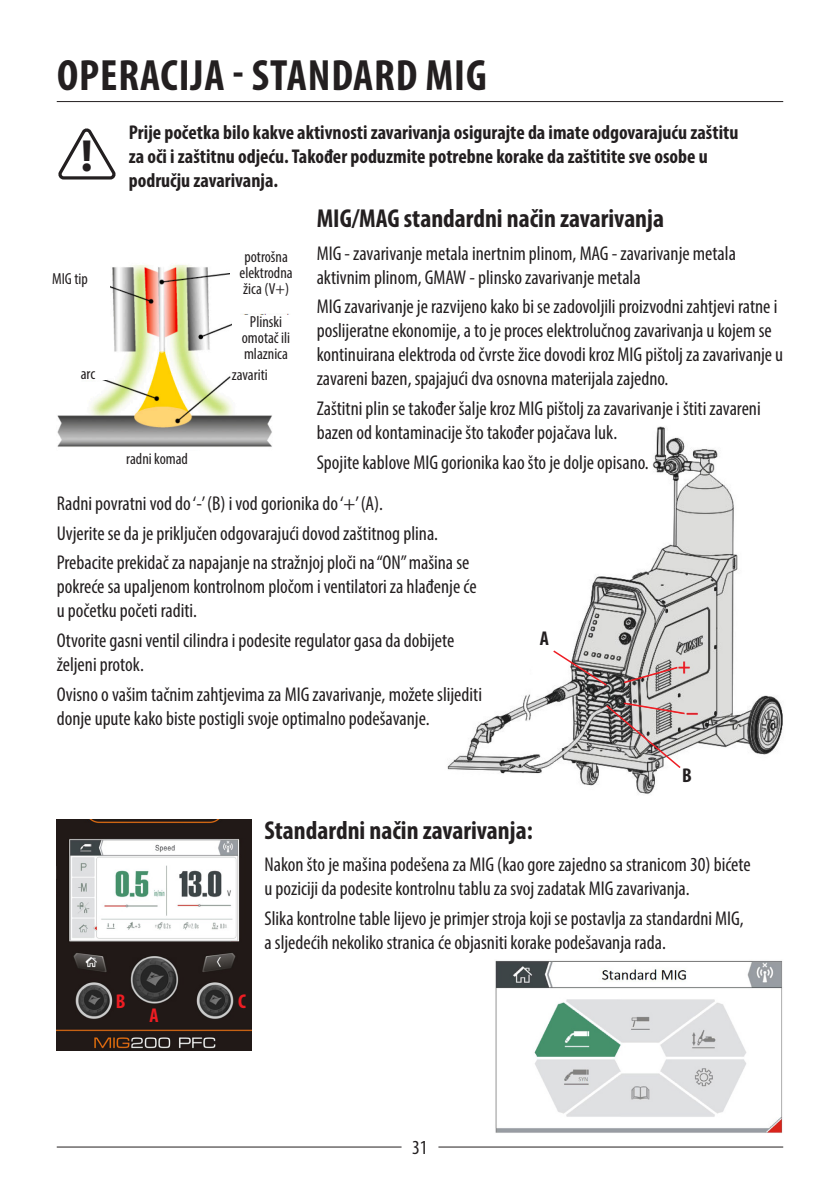
<style>
.page{position:relative;width:840px;height:1191px;background:#fff}
.page>*{position:absolute;margin:0;border:0;box-sizing:border-box;transform-origin:0 0}
.t1{font:700 45.2px "Myriad Pro";color:#231f20}
.Page_Header{font:700 condensed 44px "Myriad Pro";letter-spacing:.02em;color:#231f20}
.Sub_Header{font:700 condensed 26px "Myriad Pro";color:#231f20}
.Body{font:condensed 20px/24px "Myriad Pro";color:#231f20}
.Body-2{font:700 condensed 20px/24px "Myriad Pro";color:#231f20}
.Body-3{font:700 condensed 20px "Myriad Pro";color:#ee1d23}
.Body-4{font:condensed 16px/16px "Myriad Pro";color:#231f20}
</style>
<div class="page">
<hr style="left:57px;top:1146px;width:344px;height:1px;background:#231f20">
<hr style="left:438px;top:1146px;width:344px;height:1px;background:#231f20">
<hr style="left:57px;top:101px;width:725px;height:1px;background:#231f20">
<img style="left:447px;top:426px;width:336px;height:368px">
<svg style="left:604px;top:701px;width:81px;height:68px;background:#ada3a3"></svg>
<svg style="left:621px;top:665px;width:57px;height:19px"></svg>
<svg style="left:551px;top:649px;width:57px;height:38px"></svg>
<svg style="left:58px;top:128px;width:58px;height:52px"></svg>
<img style="left:57px;top:819px;width:195px;height:231px">
<img style="left:495px;top:960px;width:287px;height:173px">
<img style="left:57px;top:265px;width:232px;height:182px">
<div style="left:230px;top:250px;width:72px;height:49px;background:#fff"></div>
<div style="left:232px;top:315px;width:68px;height:46px;background:#fff"></div>
<div style="left:81px;top:367px;width:26px;height:12px;background:#fff"></div>
<div style="left:232px;top:368px;width:51px;height:15px;background:#fff"></div>
<div style="left:52px;top:272px;width:57px;height:35px;background:#fff"></div>
<p class="Page_Header" style="left:57px;top:48px;width:431px">OPERACIJA - STANDARD MIG</p>
<p class="Body-2" style="left:129px;top:120px;width:610px">Prije početka bilo kakve aktivnosti zavarivanja osigurajte da imate odgovarajuću zaštitu za oči i zaštitnu odjeću. Također poduzmite potrebne korake da zaštitite sve osobe u području zavarivanja.</p>
<p class="Sub_Header" style="left:316px;top:202px;width:348px">MIG/MAG standardni način zavarivanja</p>
<p class="Body" style="left:316px;top:241px;width:420px">MIG - zavarivanje metala inertnim plinom, MAG - zavarivanje metala aktivnim plinom, GMAW - plinsko zavarivanje metala</p>
<p class="Body" style="left:316px;top:294px;width:468px">MIG zavarivanje je razvijeno kako bi se zadovoljili proizvodni zahtjevi ratne i poslijeratne ekonomije, a to je proces elektrolučnog zavarivanja u kojem se kontinuirana elektroda od čvrste žice dovodi kroz MIG pištolj za zavarivanje u zavareni bazen, spajajući dva osnovna materijala zajedno.</p>
<p class="Body" style="left:316px;top:396px;width:445px">Zaštitni plin se također šalje kroz MIG pištolj za zavarivanje i štiti zavareni bazen od kontaminacije što također pojačava luk.</p>
<p class="Body" style="left:316px;top:450px;width:333px">Spojite kablove MIG gorionika kao što je dolje opisano.</p>
<p class="t1" style="left:81px;top:126px;width:14px">!</p>
<p class="Body-4" style="left:239px;top:249px;width:54px">potrošna elektrodna žica (V+)</p>
<p class="Body-4" style="left:242px;top:313px;width:50px;text-align:center">Plinski omotač ili mlaznica</p>
<p class="Body-4" style="left:52px;top:271px;width:37px">MIG tip</p>
<p class="Body-4" style="left:81px;top:365px;width:16px">arc</p>
<p class="Body-4" style="left:232px;top:367px;width:37px">zavariti</p>
<p class="Body-4" style="left:126px;top:450px;width:63px">radni komad</p>
<p class="Body" style="left:57px;top:491px;width:327px">Radni povratni vod do ‘-’ (B) i vod gorionika do ‘+’ (A).</p>
<p class="Body" style="left:57px;top:521px;width:382px">Uvjerite se da je priključen odgovarajući dovod zaštitnog plina.</p>
<p class="Body" style="left:57px;top:550px;width:421px">Prebacite prekidač za napajanje na stražnjoj ploči na “ON” mašina se pokreće sa upaljenom kontrolnom pločom i ventilatori za hlađenje će u početku početi raditi.</p>
<p class="Body" style="left:57px;top:628px;width:399px">Otvorite gasni ventil cilindra i podesite regulator gasa da dobijete željeni protok.</p>
<p class="Body" style="left:57px;top:682px;width:426px">Ovisno o vašim tačnim zahtjevima za MIG zavarivanje, možete slijediti donje upute kako biste postigli svoje optimalno podešavanje.</p>
<p class="Body-2" style="left:539px;top:626px;width:11px">A</p>
<p class="Body-2" style="left:681px;top:763px;width:11px">B</p>
<p class="Body-3" style="left:116px;top:988px;width:11px">B</p>
<p class="Body-3" style="left:238px;top:988px;width:9px">C</p>
<p class="Body-3" style="left:149px;top:1003px;width:11px">A</p>
<p class="Sub_Header" style="left:264px;top:814px;width:269px">Standardni način zavarivanja:</p>
<p class="Body" style="left:264px;top:852px;width:487px">Nakon što je mašina podešena za MIG (kao gore zajedno sa stranicom 30) bićete u poziciji da podesite kontrolnu tablu za svoj zadatak MIG zavarivanja.</p>
<p class="Body" style="left:264px;top:906px;width:480px">Slika kontrolne table lijevo je primjer stroja koji se postavlja za standardni MIG, a sljedećih nekoliko stranica će objasniti korake podešavanja rada.</p>
<p class="Body" style="left:412px;top:1134px;width:17px">31</p>
</div>
